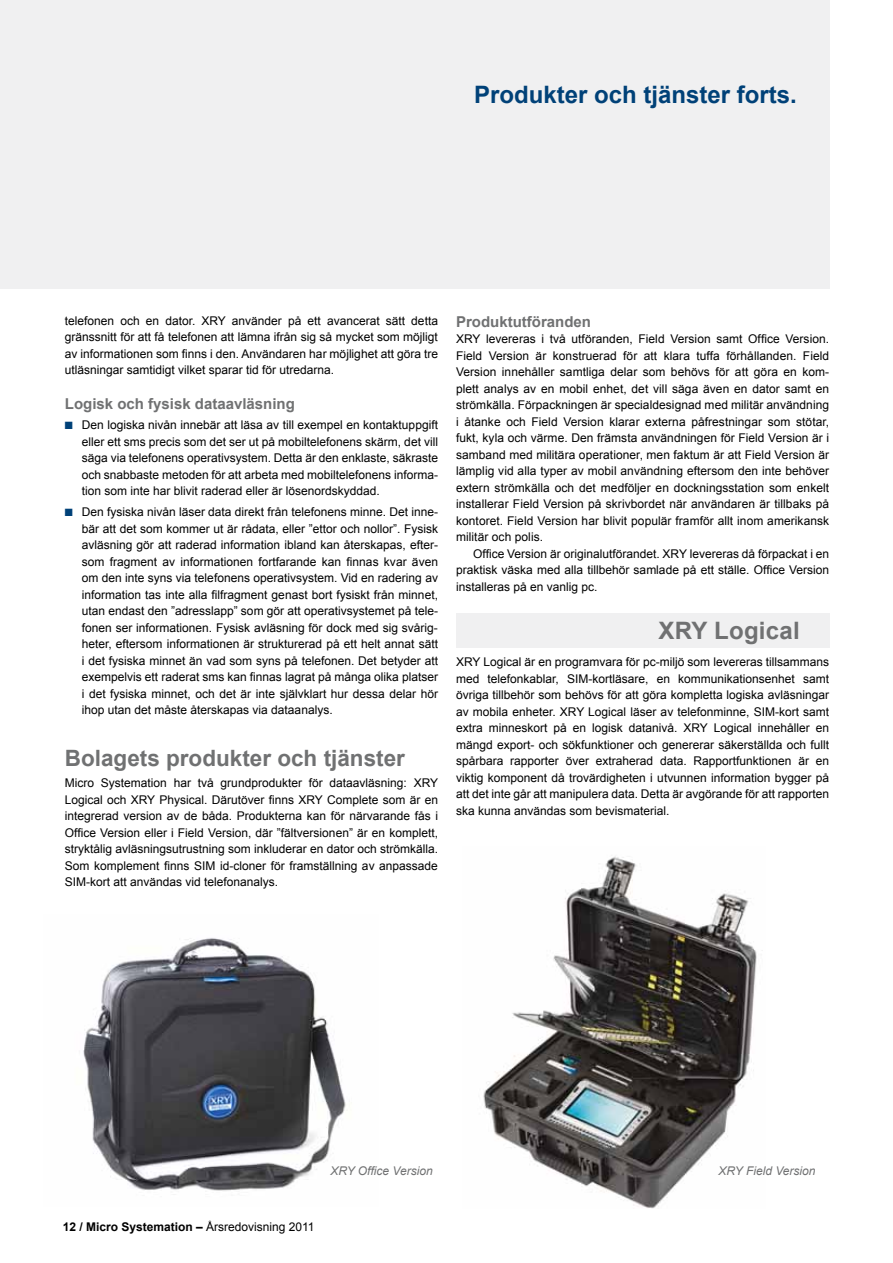
<style>
.page{position:relative;width:893px;height:1263px;background:#fff}
.page>*{position:absolute;margin:0;border:0;box-sizing:border-box;transform-origin:0 0}
.t1{font:700 24px "Arial";color:#004178}
.t2{font:700 24px "Arial";letter-spacing:.01em;color:#707172}
.t3{font:700 22.5px "Arial";color:#707172}
.t4{font:700 15px "Arial";color:#707172}
.t5{font:12px/16.5px "Arial";color:#000;text-align:justify}
.t6{font:700 12px "Arial";color:#000}
.t7{font:italic 12px "Arial";color:#707172}
.s1{color:#004178}
.s2{font-weight:400}
</style>
<div class="page">
<img style="left:483px;top:856px;width:280px;height:353px">
<div style="left:456px;top:613px;width:373px;height:34px;background:#f0f0f1"></div>
<img style="left:83px;top:938px;width:264px;height:253px">
<div style="left:0;top:0;width:829px;height:288px;background:#f0f0f1"></div>
<h1 class="t1" style="left:474px;top:79px;width:324px">Produkter och tjänster forts.</h1>
<p class="t5" style="left:65px;top:312px;width:375px">telefonen och en dator. XRY använder på ett avancerat sätt detta gränssnitt för att få telefonen att lämna ifrån sig så mycket som möjligt av informationen som finns i den. Användaren har möjlighet att göra tre utläsningar samtidigt vilket sparar tid för utredarna.</p>
<p class="t4" style="left:65px;top:393px;width:232px">Logisk och fysisk dataavläsning</p>
<p class="t5" style="left:82px;top:417px;width:358px;text-indent:-17px"><span class="s1">■</span> Den logiska nivån innebär att läsa av till exempel en kontaktuppgift eller ett sms precis som det ser ut på mobiltelefonens skärm, det vill säga via telefonens operativsystem. Detta är den enklaste, säkraste och snabbaste metoden för att arbeta med mobiltelefonens informa&shy;tion som inte har blivit raderad eller är lösenordskyddad.</p>
<p class="t5" style="left:82px;top:504px;width:358px;text-indent:-17px"><span class="s1">■</span> Den fysiska nivån läser data direkt från telefonens minne. Det inne&shy;bär att det som kommer ut är rådata, eller ”ettor och nollor”. Fysisk avläsning gör att raderad information ibland kan återskapas, efter&shy;som fragment av informationen fortfarande kan finnas kvar även om den inte syns via telefonens operativsystem. Vid en radering av information tas inte alla filfragment genast bort fysiskt från minnet, utan endast den ”adresslapp” som gör att operativsystemet på tele&shy;fonen ser informationen. Fysisk avläsning för dock med sig svårig&shy;heter, eftersom informationen är strukturerad på ett helt annat sätt i det fysiska minnet än vad som syns på telefonen. Det betyder att exempelvis ett raderat sms kan finnas lagrat på många olika platser i det fysiska minnet, och det är inte självklart hur dessa delar hör ihop utan det måste återskapas via dataanalys.</p>
<h2 class="t3" style="left:65px;top:743px;width:342px">Bolagets produkter och tjänster</h2>
<p class="t5" style="left:65px;top:775px;width:375px">Micro Systemation har två grundprodukter för dataavläsning: XRY Logical och XRY Physical. Därutöver finns XRY Complete som är en integrerad version av de båda. Produkterna kan för närvarande fås i Office Version eller i Field Version, där ”fältversionen” är en komplett, stryktålig avläsningsutrustning som inkluderar en dator och strömkälla.<br>Som komplement finns SI M id-cloner för framställning av anpassade SI M-kort att användas vid telefonanalys.</p>
<p class="t4" style="left:456px;top:312px;width:136px">Produktutföranden</p>
<p class="t5" style="left:456px;top:331px;width:375px">XRY levereras i två utföranden, Field Version samt Office Version.<br>Field Version är konstruerad för att klara tuffa förhållanden. Field Version innehåller samtliga delar som behövs för att göra en kom&shy;plett analys av en mobil enhet, det vill säga även en dator samt en strömkälla. Förpackningen är specialdesignad med militär användning i åtanke och Field Version klarar externa påfrestningar som stötar, fukt, kyla och värme. Den främsta användningen för Field Version är i samband med militära operationer, men faktum är att Field Version är lämplig vid alla typer av mobil användning eftersom den inte behöver extern strömkälla och det medföljer en dockningsstation som enkelt installerar Field Version på skrivbordet när användaren är tillbaks på kontoret. Field Version har blivit populär framför allt inom amerikansk militär och polis.</p>
<p class="t5" style="left:456px;top:545px;width:375px;text-indent:17px">Office Version är originalutförandet. XRY levereras då förpackat i en praktisk väska med alla tillbehör samlade på ett ställe. Office Version installeras på en vanlig pc.</p>
<h1 class="t2" style="left:658px;top:615px;width:143px">XRY Logical</h1>
<p class="t5" style="left:456px;top:654px;width:375px">XRY Logical är en programvara för pc-miljö som levereras tillsammans med telefonkablar, SI M-kortläsare, en kommunikationsenhet samt övriga tillbehör som behövs för att göra kompletta logiska avläsningar av mobila enheter. XRY Logical läser av telefonminne, SI M-kort samt extra minneskort på en logisk datanivå. XRY Logical innehåller en mängd export- och sökfunktioner och genererar säkerställda och fullt spårbara rapporter över extraherad data. Rapportfunktionen är en viktig komponent då trovärdigheten i utvunnen information bygger på att det inte går att manipulera data. Detta är avgörande för att rapporten ska kunna användas som bevismaterial.</p>
<p class="t7" style="left:331px;top:1162px;width:104px">XRY Office Version</p>
<p class="t7" style="left:719px;top:1162px;width:98px">XRY Field Version</p>
<p class="t6" style="left:63px;top:1218px;width:253px">12 / Micro Systemation – <span class="s2">Årsredovisning 2011</span></p>
</div>
